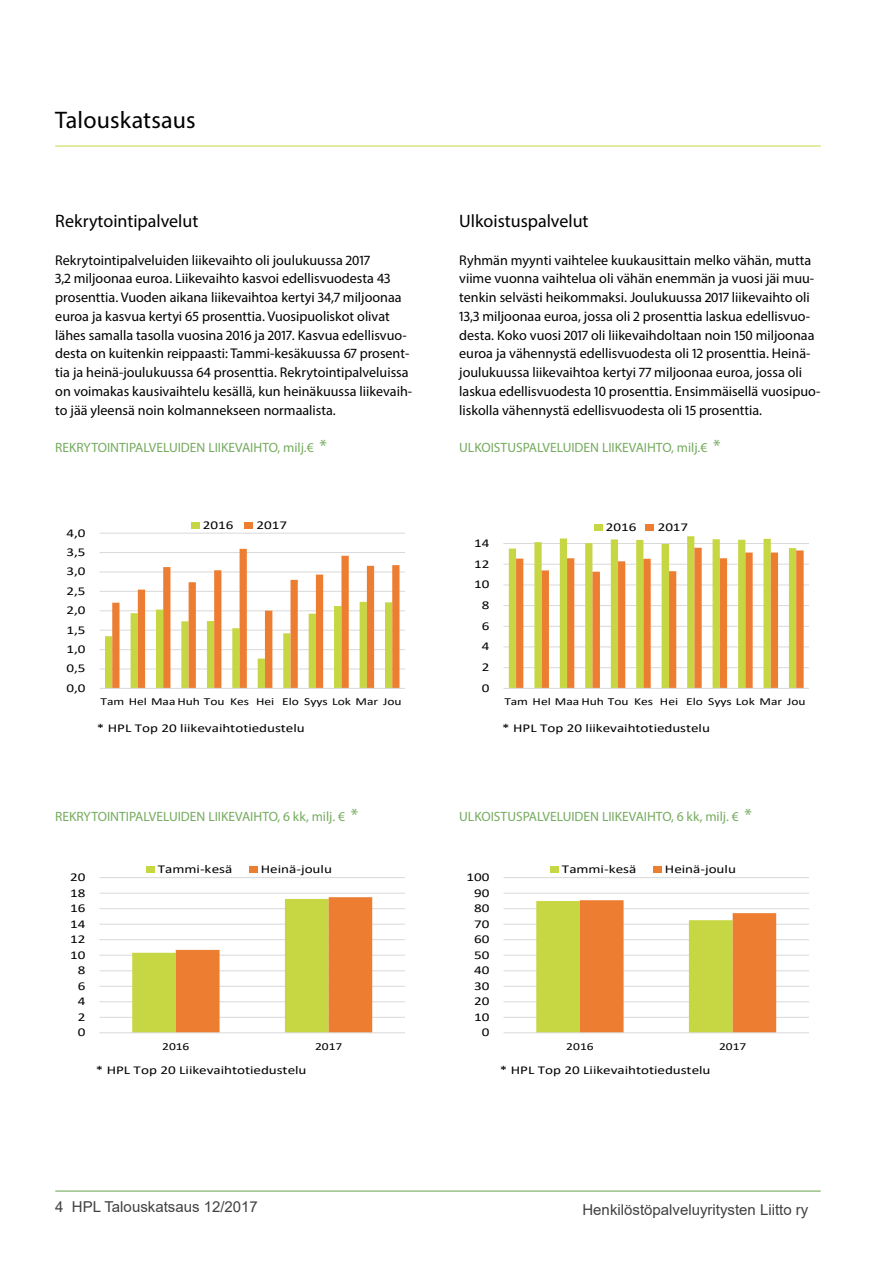
<style>
.page{position:relative;width:893px;height:1263px;background:#fff}
.page>*{position:absolute;margin:0;border:0;box-sizing:border-box;transform-origin:0 0}
.t1{font:24px "Myriad Pro";letter-spacing:.005em;color:#000}
.t2{font:18px "Myriad Pro";color:#000}
.t3{font:15px "Arial";color:#414042}
.t4{font:14.1px/18.8px "Myriad Pro";color:#000}
.t5{font:13.5px "Myriad Pro";color:#75ab5e}
.t6{font:12px "Calibri";color:#000;scale:1.26 1}
.t7{font:10.65px "Calibri";color:#000;scale:1.26 1}
.s1{font-size:18px}
</style>
<div class="page">
<hr style="left:55px;top:146px;width:766px;height:1px;background:#c7d744">
<hr style="left:55px;top:1191px;width:766px;height:1px;background:#66a24c">
<hr style="left:99px;top:1017px;width:306px;height:1px;background:#d9d9d9">
<hr style="left:99px;top:1001px;width:306px;height:1px;background:#d9d9d9">
<hr style="left:99px;top:986px;width:306px;height:1px;background:#d9d9d9">
<hr style="left:99px;top:970px;width:306px;height:1px;background:#d9d9d9">
<hr style="left:99px;top:954px;width:306px;height:2px;background:#d9d9d9">
<hr style="left:99px;top:939px;width:306px;height:1px;background:#d9d9d9">
<hr style="left:99px;top:924px;width:306px;height:1px;background:#d9d9d9">
<hr style="left:99px;top:908px;width:306px;height:1px;background:#d9d9d9">
<hr style="left:99px;top:893px;width:306px;height:1px;background:#d9d9d9">
<hr style="left:99px;top:877px;width:306px;height:1px;background:#d9d9d9">
<svg style="left:132px;top:897px;width:240px;height:135px"></svg>
<hr style="left:99px;top:1032px;width:306px;height:1px;background:#d9d9d9">
<div style="left:146px;top:866px;width:8px;height:7px;background:#c7d744"></div>
<div style="left:249px;top:866px;width:8px;height:7px;background:#ed7d31"></div>
<hr style="left:503px;top:667px;width:306px;height:1px;background:#d9d9d9">
<hr style="left:503px;top:646px;width:306px;height:1px;background:#d9d9d9">
<hr style="left:503px;top:626px;width:306px;height:1px;background:#d9d9d9">
<hr style="left:503px;top:605px;width:306px;height:1px;background:#d9d9d9">
<hr style="left:503px;top:584px;width:306px;height:1px;background:#d9d9d9">
<hr style="left:503px;top:564px;width:306px;height:1px;background:#d9d9d9">
<hr style="left:503px;top:543px;width:306px;height:1px;background:#d9d9d9">
<svg style="left:509px;top:536px;width:295px;height:152px"></svg>
<hr style="left:503px;top:688px;width:306px;height:1px;background:#d9d9d9">
<div style="left:594px;top:524px;width:8px;height:7px;background:#c7d744"></div>
<div style="left:646px;top:524px;width:8px;height:7px;background:#ed7d31"></div>
<hr style="left:100px;top:668px;width:305px;height:1px;background:#d9d9d9">
<hr style="left:100px;top:649px;width:305px;height:1px;background:#d9d9d9">
<hr style="left:100px;top:630px;width:305px;height:1px;background:#d9d9d9">
<hr style="left:100px;top:610px;width:305px;height:1px;background:#d9d9d9">
<hr style="left:100px;top:591px;width:305px;height:1px;background:#d9d9d9">
<hr style="left:100px;top:571px;width:305px;height:2px;background:#d9d9d9">
<hr style="left:100px;top:552px;width:305px;height:1px;background:#d9d9d9">
<hr style="left:100px;top:533px;width:305px;height:1px;background:#d9d9d9">
<svg style="left:105px;top:549px;width:294px;height:139px"></svg>
<hr style="left:100px;top:688px;width:305px;height:1px;background:#d9d9d9">
<div style="left:191px;top:522px;width:8px;height:6px;background:#c7d744"></div>
<div style="left:245px;top:522px;width:8px;height:6px;background:#ed7d31"></div>
<hr style="left:503px;top:1017px;width:306px;height:1px;background:#d9d9d9">
<hr style="left:503px;top:1001px;width:306px;height:1px;background:#d9d9d9">
<hr style="left:503px;top:986px;width:306px;height:1px;background:#d9d9d9">
<hr style="left:503px;top:970px;width:306px;height:1px;background:#d9d9d9">
<hr style="left:503px;top:954px;width:306px;height:2px;background:#d9d9d9">
<hr style="left:503px;top:939px;width:306px;height:1px;background:#d9d9d9">
<hr style="left:503px;top:924px;width:306px;height:1px;background:#d9d9d9">
<hr style="left:503px;top:908px;width:306px;height:1px;background:#d9d9d9">
<hr style="left:503px;top:893px;width:306px;height:1px;background:#d9d9d9">
<hr style="left:503px;top:877px;width:306px;height:1px;background:#d9d9d9">
<svg style="left:536px;top:900px;width:240px;height:132px"></svg>
<hr style="left:503px;top:1032px;width:306px;height:1px;background:#d9d9d9">
<div style="left:550px;top:866px;width:8px;height:7px;background:#c7d744"></div>
<div style="left:653px;top:866px;width:8px;height:7px;background:#ed7d31"></div>
<h1 class="t1" style="left:55px;top:105px;width:142px">Talouskatsaus</h1>
<p class="t2" style="left:55px;top:210px;width:145px">Rekrytointipalvelut</p>
<p class="t4" style="left:55px;top:250px;width:358px">Rekrytointipalveluiden liikevaihto oli joulukuussa 2017<br>3,2 miljoonaa euroa. Liikevaihto kasvoi edellisvuodesta 43 prosenttia. Vuoden aikana liikevaihtoa kertyi 34,7 miljoonaa euroa ja kasvua kertyi 65 prosenttia. Vuosipuoliskot olivat lähes samalla tasolla vuosina 2016 ja 2017. Kasvua edellisvuo&shy;desta on kuitenkin reippaasti: Tammi-kesäkuussa 67 prosent&shy;tia ja heinä-joulukuussa 64 prosenttia. Rekrytointipalveluissa on voimakas kausivaihtelu kesällä, kun heinäkuussa liikevaih&shy;to jää yleensä noin kolmannekseen normaalista.</p>
<p class="t2" style="left:459px;top:210px;width:131px">Ulkoistuspalvelut</p>
<p class="t4" style="left:459px;top:250px;width:363px">Ryhmän myynti vaihtelee kuukausittain melko vähän, mutta viime vuonna vaihtelua oli vähän enemmän ja vuosi jäi muu&shy;tenkin selvästi heikommaksi. Joulukuussa 2017 liikevaihto oli 13,3 miljoonaa euroa, jossa oli 2 prosenttia laskua edellisvuo&shy;desta. Koko vuosi 2017 oli liikevaihdoltaan noin 150 miljoonaa euroa ja vähennystä edellisvuodesta oli 12 prosenttia. Heinä&shy;joulukuussa liikevaihtoa kertyi 77 miljoonaa euroa, jossa oli laskua edellisvuodesta 10 prosenttia. Ensimmäisellä vuosipuo&shy;liskolla vähennystä edellisvuodesta oli 15 prosenttia.</p>
<p class="t5" style="left:55px;top:439px;width:273px">REKRYTOINTIPALVELUIDEN LIIKEVAIHTO, milj.€ <span class="s1">*</span></p>
<p class="t5" style="left:459px;top:439px;width:263px">ULKOISTUSPALVELUIDEN LIIKEVAIHTO, milj.€ <span class="s1">*</span></p>
<p class="t6" style="left:67px;top:524px;width:17px">4,0</p>
<p class="t6" style="left:67px;top:544px;width:17px">3,5</p>
<p class="t6" style="left:203px;top:516px;width:26px">2016</p>
<p class="t6" style="left:256px;top:516px;width:26px">2017</p>
<p class="t6" style="left:474px;top:535px;width:14px">14</p>
<p class="t6" style="left:606px;top:519px;width:26px">2016</p>
<p class="t6" style="left:658px;top:519px;width:26px">2017</p>
<p class="t6" style="left:67px;top:563px;width:17px">3,0</p>
<p class="t6" style="left:474px;top:555px;width:14px">12</p>
<p class="t6" style="left:67px;top:582px;width:17px">2,5</p>
<p class="t6" style="left:474px;top:576px;width:14px">10</p>
<p class="t6" style="left:67px;top:602px;width:17px">2,0</p>
<p class="t6" style="left:482px;top:597px;width:8px">8</p>
<p class="t6" style="left:67px;top:621px;width:17px">1,5</p>
<p class="t6" style="left:482px;top:617px;width:8px">6</p>
<p class="t6" style="left:67px;top:641px;width:17px">1,0</p>
<p class="t6" style="left:482px;top:638px;width:8px">4</p>
<p class="t6" style="left:67px;top:660px;width:17px">0,5</p>
<p class="t6" style="left:482px;top:659px;width:8px">2</p>
<p class="t6" style="left:67px;top:679px;width:17px">0,0</p>
<p class="t6" style="left:482px;top:679px;width:8px">0</p>
<p class="t7" style="left:100px;top:694px;width:240px">Tam Hel MaaHuh Tou Kes Hei Elo Syys Lok Mar Jou</p>
<p class="t6" style="left:97px;top:719px;width:167px">* HPL Top 20 liikevaihtotiedustelu</p>
<p class="t7" style="left:504px;top:694px;width:240px">Tam Hel MaaHuh Tou Kes Hei Elo Syys Lok Mar Jou</p>
<p class="t6" style="left:502px;top:720px;width:166px">* HPL Top 20 liikevaihtotiedustelu</p>
<p class="t5" style="left:55px;top:809px;width:304px">REKRYTOINTIPALVELUIDEN LIIKEVAIHTO, 6 kk, milj. € <span class="s1">*</span></p>
<p class="t5" style="left:459px;top:809px;width:294px">ULKOISTUSPALVELUIDEN LIIKEVAIHTO, 6 kk, milj. € <span class="s1">*</span></p>
<p class="t6" style="left:70px;top:869px;width:14px">20</p>
<p class="t6" style="left:158px;top:861px;width:61px">Tammi-kesä</p>
<p class="t6" style="left:261px;top:861px;width:58px">Heinä-joulu</p>
<p class="t6" style="left:466px;top:869px;width:20px">100</p>
<p class="t6" style="left:562px;top:861px;width:61px">Tammi-kesä</p>
<p class="t6" style="left:665px;top:861px;width:58px">Heinä-joulu</p>
<p class="t6" style="left:70px;top:884px;width:14px">18</p>
<p class="t6" style="left:474px;top:884px;width:14px">90</p>
<p class="t6" style="left:70px;top:900px;width:14px">16</p>
<p class="t6" style="left:474px;top:900px;width:14px">80</p>
<p class="t6" style="left:70px;top:915px;width:14px">14</p>
<p class="t6" style="left:474px;top:915px;width:14px">70</p>
<p class="t6" style="left:70px;top:931px;width:14px">12</p>
<p class="t6" style="left:474px;top:931px;width:14px">60</p>
<p class="t6" style="left:70px;top:946px;width:14px">10</p>
<p class="t6" style="left:474px;top:946px;width:14px">50</p>
<p class="t6" style="left:78px;top:962px;width:8px">8</p>
<p class="t6" style="left:474px;top:962px;width:14px">40</p>
<p class="t6" style="left:78px;top:977px;width:8px">6</p>
<p class="t6" style="left:474px;top:977px;width:14px">30</p>
<p class="t6" style="left:78px;top:993px;width:8px">4</p>
<p class="t6" style="left:474px;top:993px;width:14px">20</p>
<p class="t6" style="left:78px;top:1008px;width:8px">2</p>
<p class="t6" style="left:474px;top:1008px;width:14px">10</p>
<p class="t6" style="left:78px;top:1024px;width:8px">0</p>
<p class="t6" style="left:482px;top:1024px;width:8px">0</p>
<p class="t7" style="left:162px;top:1039px;width:23px">2016</p>
<p class="t7" style="left:315px;top:1039px;width:23px">2017</p>
<p class="t6" style="left:96px;top:1061px;width:169px">* HPL Top 20 Liikevaihtotiedustelu</p>
<p class="t7" style="left:566px;top:1039px;width:23px">2016</p>
<p class="t7" style="left:719px;top:1039px;width:23px">2017</p>
<p class="t6" style="left:500px;top:1061px;width:169px">* HPL Top 20 Liikevaihtotiedustelu</p>
<p class="t3" style="left:55px;top:1196px;width:204px">4 HPL Talouskatsaus 12/2017</p>
<p class="t3" style="left:582px;top:1199px;width:227px">Henkilöstöpalveluyritysten Liitto ry</p>
</div>
